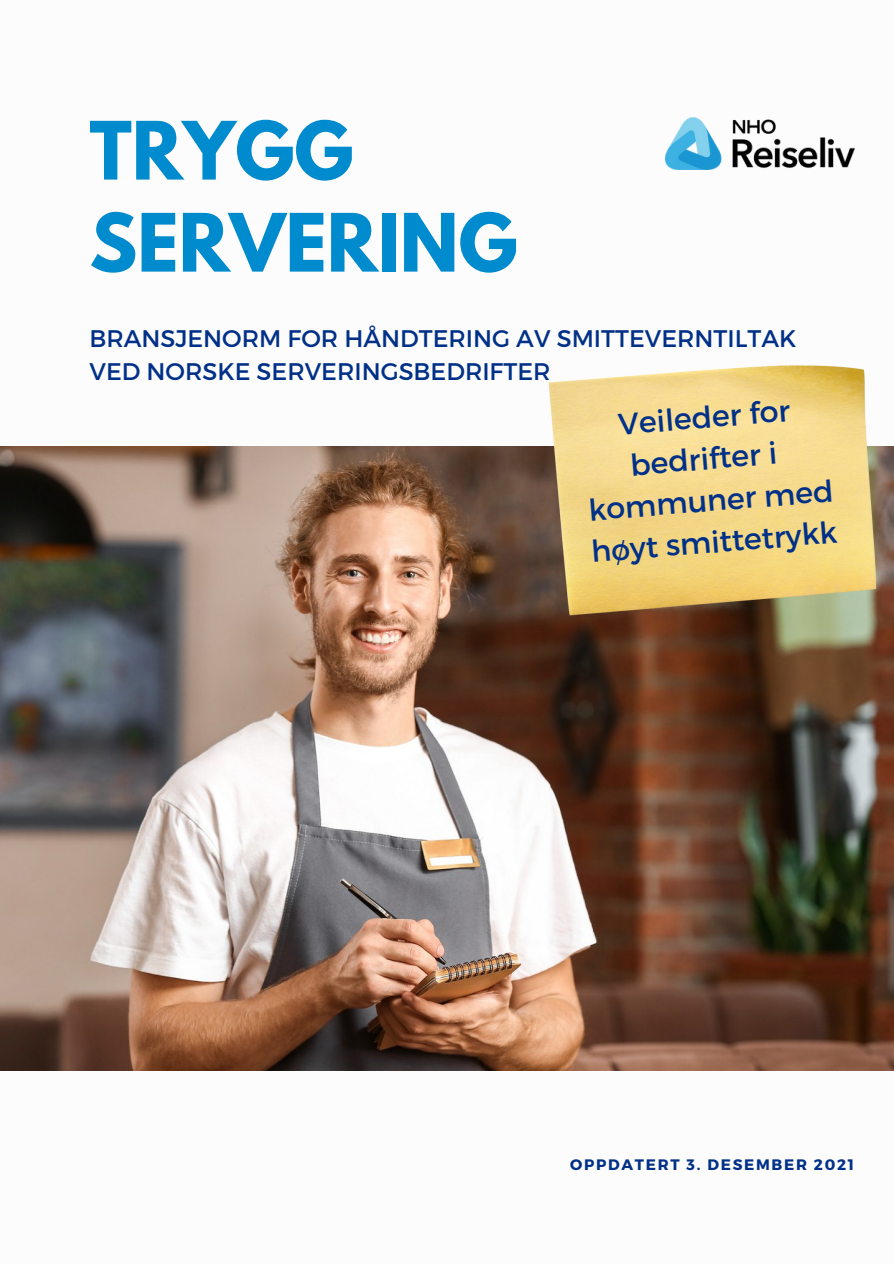
<style>
.page{position:relative;width:894px;height:1264px;background:#fff}
.page>*{position:absolute;margin:0;border:0;box-sizing:border-box;transform-origin:0 0}
.t1{font:700 71.25px "League Spartan";color:#008bce}
.t2{font:30px/41.7px "Montserrat";color:#003087}
.t3{font:24px/32.8px "Montserrat";color:#003087}
.t4{font:700 15.15px "Montserrat";letter-spacing:.11em;color:#003087}
</style>
<div class="page">
<img style="left:665px;top:117px;width:188px;height:52px">
<img style="left:0;top:447px;width:893px;height:623px">
<img style="left:461px;top:365px;width:432px;height:304px">
<p class="t1" style="left:89px;top:115px;width:265px">TRYGG</p>
<p class="t1" style="left:89px;top:207px;width:429px">SERVERING</p>
<p class="t3" style="left:89px;top:321px;width:708px">BRANSJENORM FOR HÅNDTERING AV SMITTEVERNTILTAK<br>VED NORSKE SERVERINGSBEDRIFTER</p>
<p class="t2" style="left:616px;top:402px;width:173px;rotate:-5deg">Veileder for bedrifter i</p>
<p class="t2" style="left:585px;top:488px;width:248px;rotate:-5deg">kommuner med høyt smittetrykk</p>
<p class="t4" style="left:570px;top:1155px;width:285px">OPPDATERT 3. DESEMBER 2021</p>
</div>
